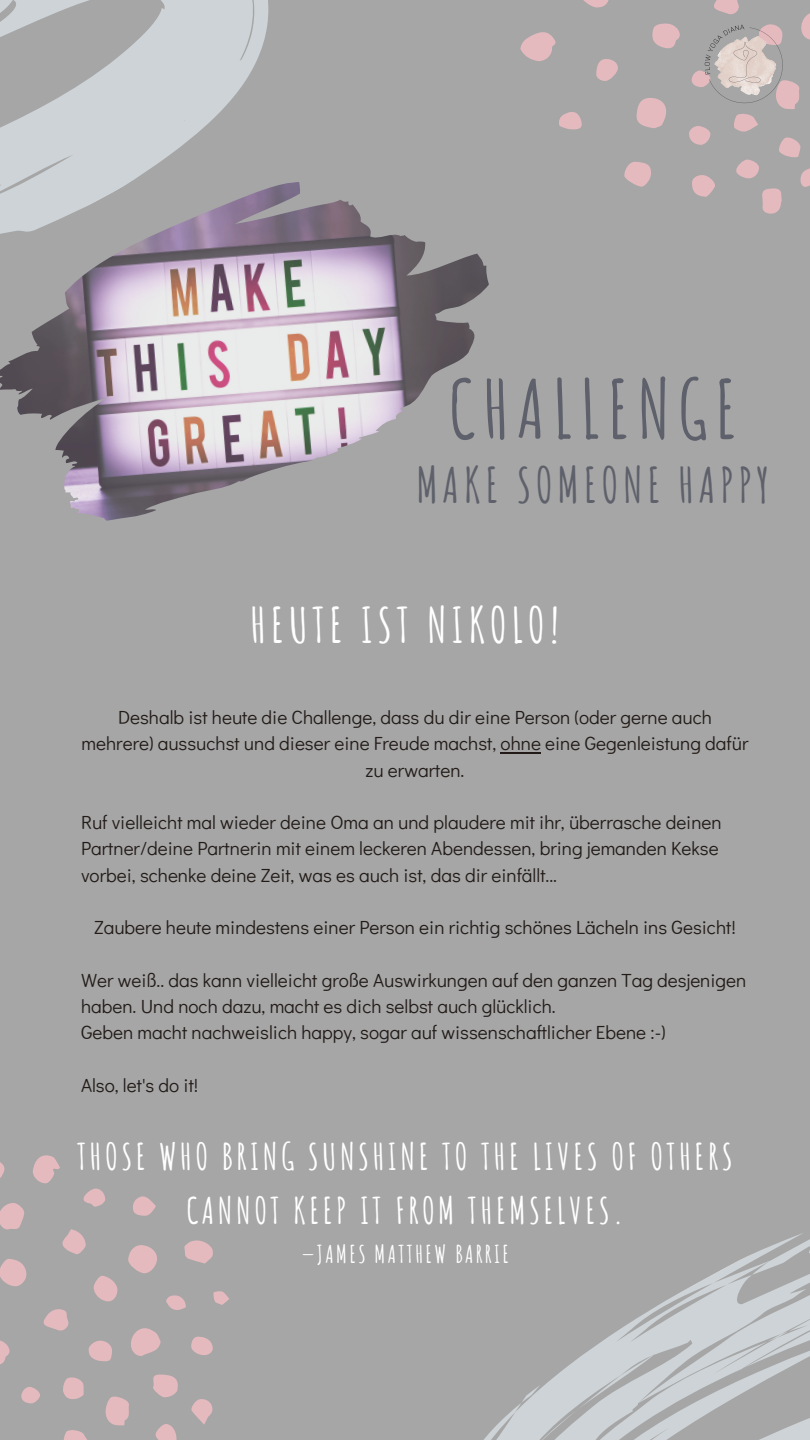
<style>
.page{position:relative;width:810px;height:1440px;background:#a6a6a6}
.page>*{position:absolute;margin:0;border:0;box-sizing:border-box;transform-origin:0 0}
.t1{font:700 80px "Amatic SC";letter-spacing:.095em;color:#5e616b}
.t2{font:700 48px "Amatic SC";letter-spacing:.095em;color:#5e616b}
.t3{font:700 48px "Amatic SC";letter-spacing:.095em;color:#fff}
.t4{font:700 36px/53.2px "Amatic SC";letter-spacing:.095em;color:#fff;text-align:center}
.t5{font:700 24px "Amatic SC";letter-spacing:.095em;color:#fff}
.t6{font:19px/26.2px "Didact Gothic";color:#221b18}
</style>
<div class="page">
<svg style="left:131px;top:1328px;width:30px;height:28px"></svg>
<svg style="left:128px;top:1245px;width:29px;height:29px"></svg>
<svg style="left:0;top:1259px;width:27px;height:27px"></svg>
<svg style="left:105px;top:1397px;width:24px;height:28px"></svg>
<svg style="left:0;top:1340px;width:10px;height:24px"></svg>
<svg style="left:0;top:1203px;width:25px;height:27px"></svg>
<svg style="left:33px;top:1155px;width:27px;height:29px"></svg>
<svg style="left:184px;top:1240px;width:29px;height:24px"></svg>
<svg style="left:153px;top:1375px;width:25px;height:22px"></svg>
<svg style="left:94px;top:1276px;width:23px;height:26px"></svg>
<svg style="left:89px;top:1341px;width:23px;height:21px"></svg>
<svg style="left:62px;top:1229px;width:24px;height:25px"></svg>
<svg style="left:43px;top:1309px;width:25px;height:22px"></svg>
<svg style="left:0;top:1162px;width:5px;height:16px"></svg>
<svg style="left:63px;top:1377px;width:21px;height:22px"></svg>
<svg style="left:191px;top:1399px;width:22px;height:26px"></svg>
<svg style="left:133px;top:1196px;width:23px;height:20px"></svg>
<svg style="left:156px;top:1424px;width:21px;height:16px"></svg>
<svg style="left:63px;top:1430px;width:24px;height:10px"></svg>
<svg style="left:191px;top:1336px;width:22px;height:19px"></svg>
<svg style="left:83px;top:1189px;width:23px;height:18px"></svg>
<svg style="left:21px;top:1387px;width:19px;height:16px"></svg>
<svg style="left:166px;top:1295px;width:20px;height:15px"></svg>
<svg style="left:214px;top:1291px;width:15px;height:14px"></svg>
<svg style="left:484px;top:1233px;width:326px;height:207px"></svg>
<svg style="left:636px;top:98px;width:31px;height:30px"></svg>
<svg style="left:520px;top:32px;width:36px;height:29px"></svg>
<svg style="left:583px;top:0;width:26px;height:7px"></svg>
<svg style="left:809px;top:13px;width:1px;height:27px"></svg>
<svg style="left:652px;top:23px;width:28px;height:26px"></svg>
<svg style="left:624px;top:162px;width:27px;height:25px"></svg>
<svg style="left:762px;top:188px;width:20px;height:26px"></svg>
<svg style="left:716px;top:0;width:21px;height:1px"></svg>
<svg style="left:692px;top:175px;width:23px;height:22px"></svg>
<svg style="left:596px;top:59px;width:22px;height:22px"></svg>
<svg style="left:559px;top:112px;width:23px;height:18px"></svg>
<svg style="left:800px;top:168px;width:10px;height:19px"></svg>
<svg style="left:779px;top:137px;width:22px;height:21px"></svg>
<svg style="left:735px;top:128px;width:18px;height:4px"></svg>
<svg style="left:736px;top:160px;width:23px;height:19px"></svg>
<svg style="left:689px;top:128px;width:22px;height:17px"></svg>
<svg style="left:0;top:0;width:269px;height:182px;fill:#cdd3d6"></svg>
<img style="left:0;top:182px;width:489px;height:339px">
<hr style="left:501px;top:752px;width:40px;height:1px;background:#221b18">
<img style="left:691px;top:1px;width:118px;height:127px">
<h1 class="t1" style="left:449px;top:357px;width:290px">CHALLENGE</h1>
<h2 class="t2" style="left:416px;top:455px;width:355px">MAKE SOMEONE HAPPY</h2>
<h2 class="t3" style="left:251px;top:594px;width:310px">HEUTE IST NIKOLO!</h2>
<p class="t6" style="left:82px;top:704px;width:668px;text-align:center">Deshalb ist heute die Challenge, dass du dir eine Person (oder gerne auch mehrere) aussuchst und dieser eine Freude machst, ohne eine Gegenleistung dafür zu erwarten.</p>
<p class="t6" style="left:81px;top:809px;width:642px">Ruf vielleicht mal wieder deine Oma an und plaudere mit ihr, überrasche deinen<br>Partner/deine Partnerin mit einem leckeren Abendessen, bring jemanden Kekse vorbei, schenke deine Zeit, was es auch ist, das dir einfällt...</p>
<p class="t6" style="left:94px;top:914px;width:643px">Zaubere heute mindestens einer Person ein richtig schönes Lächeln ins Gesicht!</p>
<p class="t6" style="left:81px;top:966px;width:667px">Wer weiß.. das kann vielleicht große Auswirkungen auf den ganzen Tag desjenigen haben. Und noch dazu, macht es dich selbst auch glücklich.<br>Geben macht nachweislich happy, sogar auf wissenschaftlicher Ebene :-)</p>
<p class="t6" style="left:81px;top:1071px;width:119px">Also, let's do it!</p>
<h3 class="t4" style="left:77px;top:1130px;width:657px">THOSE WHO BRING SUNSHINE TO THE LIVES OF OTHERS<br>CANNOT KEEP IT FROM THEMSELVES.</h3>
<p class="t5" style="left:302px;top:1239px;width:209px">—JAMES MATTHEW BARRIE</p>
</div>
